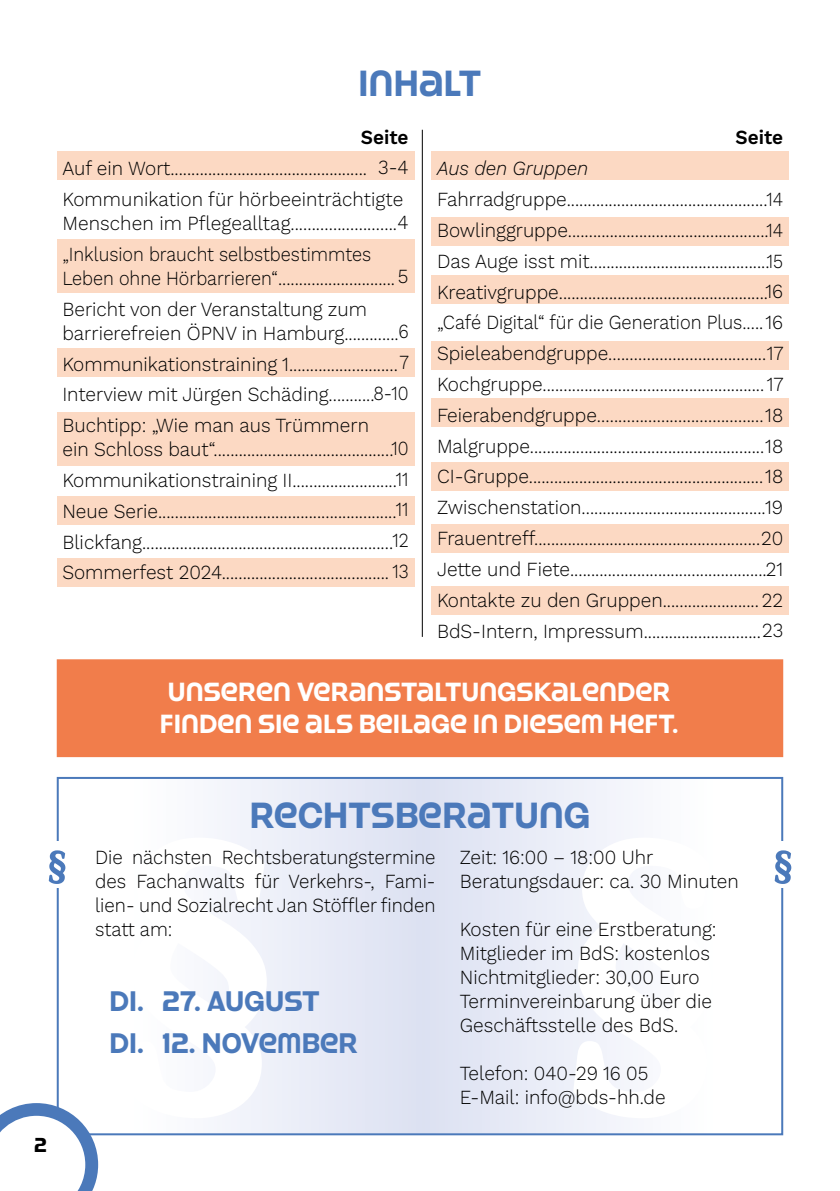
<style>
.page{position:relative;width:840px;height:1191px;background:#fff}
.page>*{position:absolute;margin:0;border:0;box-sizing:border-box;transform-origin:0 0}
.t1{font:700 36px "Strenuous Rg";letter-spacing:.025em;color:#4b79ba}
.t2{font:700 28px/42px "Strenuous Rg";letter-spacing:.025em;color:#4b79ba}
.t3{font:700 26px/31.2px "Strenuous Rg";letter-spacing:.025em;color:#fff;text-align:center}
.t4{font:300 20px/30.8px "Work Sans";color:#000;scale:.95 1}
.t5{font:300 20px/24px "Work Sans";color:#000;text-align:justify;scale:.93 1}
.t6{font:300 20px/30.8px "Work Sans";color:#000;scale:.9 1}
.t7{font:italic 300 20px "Work Sans";color:#000;scale:.95 1}
.t8{font:600 20px "Work Sans";color:#000;scale:.95 1}
.t9{font:700 20px "Strenuous Rg";color:#000}
</style>
<div class="page">
<svg style="left:56px;top:776px;width:727px;height:360px"></svg>
<div style="left:57px;top:152px;width:357px;height:28px;background:#fcd9c3"></div>
<div style="left:431px;top:152px;width:357px;height:28px;background:#fcd9c3"></div>
<div style="left:431px;top:217px;width:357px;height:29px;background:#fcd9c3"></div>
<div style="left:431px;top:341px;width:357px;height:28px;background:#fcd9c3"></div>
<div style="left:57px;top:240px;width:357px;height:53px;background:#fcd9c3"></div>
<div style="left:57px;top:412px;width:357px;height:53px;background:#fcd9c3"></div>
<div style="left:431px;top:275px;width:357px;height:28px;background:#fcd9c3"></div>
<div style="left:57px;top:349px;width:357px;height:28px;background:#fcd9c3"></div>
<div style="left:431px;top:398px;width:357px;height:29px;background:#fcd9c3"></div>
<div style="left:57px;top:496px;width:357px;height:28px;background:#fcd9c3"></div>
<div style="left:57px;top:558px;width:357px;height:28px;background:#fcd9c3"></div>
<div style="left:431px;top:462px;width:357px;height:28px;background:#fcd9c3"></div>
<div style="left:431px;top:524px;width:357px;height:29px;background:#fcd9c3"></div>
<div style="left:431px;top:586px;width:357px;height:28px;background:#fcd9c3"></div>
<hr style="left:421px;top:130px;width:1px;height:507px;background:#000">
<svg style="left:573px;top:837px;width:138px;height:281px"></svg>
<svg style="left:128px;top:837px;width:139px;height:281px"></svg>
<div style="left:51px;top:841px;width:13px;height:47px;background:#fff"></div>
<div style="left:776px;top:841px;width:13px;height:47px;background:#fff"></div>
<svg style="left:49px;top:850px;width:16px;height:34px"></svg>
<svg style="left:774px;top:850px;width:16px;height:34px"></svg>
<div style="left:57px;top:659px;width:725px;height:98px;background:#f17d4b;border:2px solid #f17d4b"></div>
<svg style="left:0;top:1103px;width:98px;height:88px"></svg>
<h1 class="t1" style="left:359px;top:61px;width:123px">INHALT</h1>
<p class="t8" style="left:360px;top:122px;width:52px">Seite</p>
<p class="t8" style="left:735px;top:122px;width:52px">Seite</p>
<p class="t4" style="left:378px;top:151px;width:33px">3-4</p>
<p class="t4" style="left:62px;top:152px;width:360px">Auf ein Wort...............................................<br>Kommunikation für hörbeeinträchtigte</p>
<p class="t4" style="left:62px;top:207px;width:366px">Menschen im Pflegealltag.........................4 „Inklusion braucht selbstbestimmtes</p>
<p class="t6" style="left:62px;top:262px;width:386px">Leben ohne Hörbarrieren“............................5<br>Bericht von der Veranstaltung zum</p>
<p class="t4" style="left:62px;top:317px;width:366px;text-align:justify">barrierefreien ÖPNV in Hamburg.............6<br>Kommunikationstraining 1..........................7<br>Interview mit Jürgen Schäding...........8-10<br>Buchtipp: „Wie man aus Trümmern</p>
<p class="t4" style="left:62px;top:433px;width:366px;text-align:justify">ein Schloss baut“...........................................10<br>Kommunikationstraining II.........................11<br>Neue Serie.........................................................11<br>Blickfang............................................................12<br>Sommerfest 2024........................................ 13</p>
<p class="t7" style="left:437px;top:154px;width:161px">Aus den Gruppen</p>
<p class="t4" style="left:437px;top:183px;width:366px;text-align:justify">Fahrradgruppe................................................14<br>Bowlinggruppe................................................14<br>Das Auge isst mit...........................................15<br>Kreativgruppe..................................................16 „Café Digital“ für die Generation Plus.....16<br>Spieleabendgruppe.....................................17<br>Kochgruppe.....................................................17<br>Feierabendgruppe.......................................18<br>Malgruppe........................................................18<br>CI-Gruppe........................................................18<br>Zwischenstation............................................19<br>Frauentreff......................................................20<br>Jette und Fiete...............................................21<br>Kontakte zu den Gruppen.......................22<br>BdS-Intern, Impressum............................23</p>
<h3 class="t3" style="left:160px;top:676px;width:519px">UNSEREN VERANSTALTUNGSKALENDER<br>FINDEN SIE ALS BEILAGE IN DIESEM HEFT.</h3>
<p class="t9" style="left:34px;top:1133px;width:14px">2</p>
<h1 class="t1" style="left:250px;top:793px;width:341px">RECHTSBERATUNG</h1>
<p class="t5" style="left:95px;top:845px;width:367px">Die nächsten Rechtsberatungstermine des Fachanwalts für Verkehrs-, Fami&shy;lien- und Sozialrecht Jan Stöffler finden statt am:</p>
<p class="t4" style="left:459px;top:845px;width:295px;line-height:24px">Zeit: 16:00 – 18:00 Uhr<br>Beratungsdauer: ca. 30 Minuten</p>
<p class="t4" style="left:459px;top:917px;width:272px;line-height:24px">Kosten für eine Erstberatung:<br>Mitglieder im BdS: kostenlos<br>Nichtmitglieder: 30,00 Euro<br>Terminvereinbarung über die<br>Geschäftsstelle des BdS.</p>
<p class="t4" style="left:459px;top:1061px;width:218px;line-height:24px">Telefon: 040-29 16 05<br>E-Mail: info@bds-hh.de</p>
<h2 class="t2" style="left:110px;top:979px;width:249px">DI. 27. AUGUST<br>DI. 12. NOVEMBER</h2>
</div>
